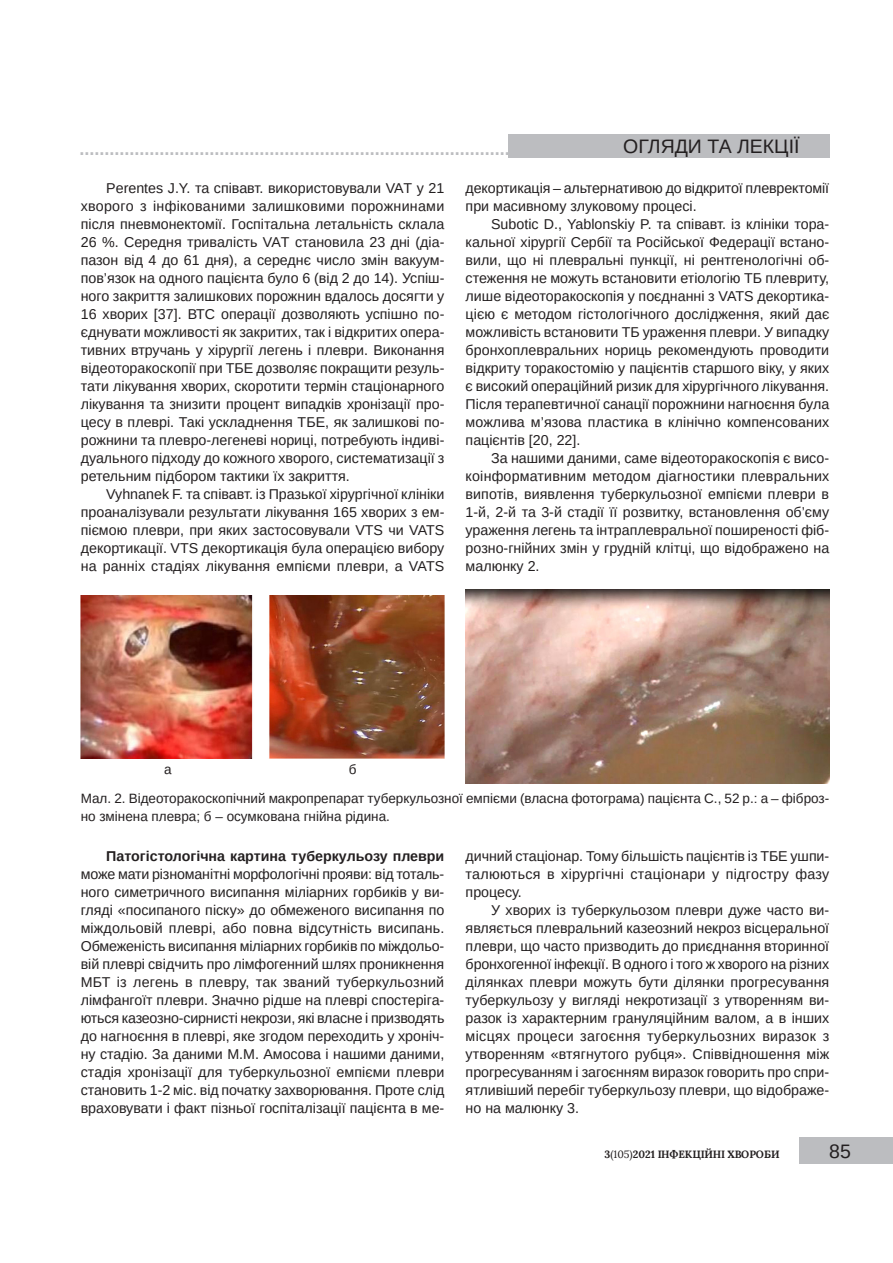
<style>
.page{position:relative;width:893px;height:1263px;background:#fff}
.page>*{position:absolute;margin:0;border:0;box-sizing:border-box;transform-origin:0 0}
.t1{font:19.5px "Arimo";color:#231f20}
.t2{font:700 18px "Arimo";color:#bcbdc0}
.ткс1{font:14.25px/18px "Arimo";color:#231f20;text-align:justify}
.рис_і_примітка{font:13.5px/18px "Arimo";color:#231f20}
.t3{font:700 10.5px "Lora";color:#231f20}
.s1{font-weight:700}
.s2{font-weight:400}
</style>
<div class="page">
<div style="left:508px;top:134px;width:321px;height:23px;background:#bcbdc0"></div>
<div style="left:799px;top:1137px;width:94px;height:27px;background:#bcbdc0"></div>
<img style="left:466px;top:589px;width:363px;height:194px">
<img style="left:81px;top:596px;width:363px;height:162px">
<p class="t2" style="left:79px;top:137px;width:432px">......................................................................................</p>
<h1 class="t1" style="left:623px;top:134px;width:178px">ОГЛЯДИ ТА ЛЕКЦІЇ</h1>
<p class="ткс1" style="left:81px;top:179px;width:365px;text-indent:26px">Perentes J.Y. та співавт. використовували VAТ у 21 хворого з інфікованими залишковими порожнинами після пневмонектомії. Госпітальна летальність склала 26 %. Середня тривалість VAТ становила 23 дні (діа&shy;пазон від 4 до 61 дня), а середнє число змін вакуум&shy;пов’язок на одного пацієнта було 6 (від 2 до 14). Успіш&shy;ного закриття залишкових порожнин вдалось досягти у 16 хворих [37]. ВТC операції дозволяють успішно по&shy;єднувати можливості як закритих, так і відкритих опера&shy;тивних втручань у хірургії легень і плеври. Виконання відеоторакоскопії при ТБЕ дозволяє покращити резуль&shy;тати лікування хворих, скоротити термін стаціонарного лікування та знизити процент випадків хронізації про&shy;цесу в плеврі. Такі ускладнення ТБЕ, як залишкові по&shy;рожнини та плевро-легеневі нориці, потребують індиві&shy;дуального підходу до кожного хворого, систематизації з ретельним підбором тактики їх закриття.</p>
<p class="ткс1" style="left:81px;top:485px;width:365px;text-indent:26px">Vyhnanek F. та співавт. із Празької хірургічної клініки проаналізували результати лікування 165 хворих з ем&shy;піємою плеври, при яких застосовували VTS чи VATS декортикації. VTS декортикація була операцією вибору на ранніх стадіях лікування емпієми плеври, а VATS</p>
<p class="ткс1" style="left:466px;top:179px;width:365px">декортикація – альтернативою до відкритої плевректомії при масивному злуковому процесі.</p>
<p class="ткс1" style="left:466px;top:215px;width:365px;text-indent:26px">Subotic D., Yablonskiy P. та співавт. із клініки тора&shy;кальної хірургії Сербії та Російської Федерації встано&shy;вили, що ні плевральні пункції, ні рентгенологічні об&shy;стеження не можуть встановити етіологію ТБ плевриту, лише відеоторакоскопія у поєднанні з VATS декортика&shy;цією є методом гістологічного дослідження, який дає можливість встановити ТБ ураження плеври. У випадку бронхоплевральних нориць рекомендують проводити відкриту торакостомію у пацієнтів старшого віку, у яких є високий операційний ризик для хірургічного лікування.<br>Після терапевтичної санації порожнини нагноєння була можлива м’язова пластика в клінічно компенсованих пацієнтів [20, 22].</p>
<p class="ткс1" style="left:466px;top:449px;width:365px;text-indent:26px">За нашими даними, саме відеоторакоскопія є висо&shy;коінформативним методом діагностики плевральних випотів, виявлення туберкульозної емпієми плеври в 1-й, 2-й та 3-й стадії її розвитку, встановлення об’єму ураження легень та інтраплевральної поширеності фіб&shy;розно-гнійних змін у грудній клітці, що відображено на малюнку 2.</p>
<p class="рис_і_примітка" style="left:164px;top:761px;width:9px">а</p>
<p class="рис_і_примітка" style="left:349px;top:761px;width:9px">б</p>
<p class="рис_і_примітка" style="left:81px;top:790px;width:750px">Мал. 2. Відеоторакоскопічний макропрепарат туберкульозної емпієми (власна фотограма) пацієнта С., 52 р.: а – фіброз&shy;но змінена плевра; б – осумкована гнійна рідина.</p>
<p class="ткс1" style="left:81px;top:847px;width:365px;text-indent:26px"><span class="s1">Патогістологічна картина туберкульозу плеври </span>може мати різноманітні морфологічні прояви: від тоталь&shy;ного симетричного висипання міліарних горбиків у ви&shy;гляді «посипаного піску» до обмеженого висипання по міждольовій плеврі, або повна відсутність висипань.<br>Обмеженість висипання міліарних горбиків по міждольо&shy;вій плеврі свідчить про лімфогенний шлях проникнення МБТ із легень в плевру, так званий туберкульозний лімфангоїт плеври. Значно рідше на плеврі спостеріга&shy;ються казеозно-сирнисті некрози, які власне і призводять до нагноєння в плеврі, яке згодом переходить у хроніч&shy;ну стадію. За даними М.М. Амосова і нашими даними, стадія хронізації для туберкульозної емпієми плеври становить 1-2 міс. від початку захворювання. Проте слід враховувати і факт пізньої госпіталізації пацієнта в ме-</p>
<p class="ткс1" style="left:466px;top:847px;width:365px">дичний стаціонар. Тому більшість пацієнтів із ТБЕ ушпи&shy;талюються в хірургічні стаціонари у підгостру фазу процесу.</p>
<p class="ткс1" style="left:466px;top:901px;width:365px;text-indent:26px">У хворих із туберкульозом плеври дуже часто ви&shy;являється плевральний казеозний некроз вісцеральної плеври, що часто призводить до приєднання вторинної бронхогенної інфекції. В одного і того ж хворого на різних ділянках плеври можуть бути ділянки прогресування туберкульозу у вигляді некротизації з утворенням ви&shy;разок із характерним грануляційним валом, а в інших місцях процеси загоєння туберкульозних виразок з утворенням «втягнутого рубця». Співвідношення між прогресуванням і загоєнням виразок говорить про спри&shy;ятливіший перебіг туберкульозу плеври, що відображе&shy;но на малюнку 3.</p>
<p class="t3" style="left:604px;top:1147px;width:177px">3<span class="s2">(105)</span>2021 ІНФЕКЦІЙНІ ХВОРОБИ</p>
<h1 class="t1" style="left:829px;top:1139px;width:23px">85</h1>
</div>
